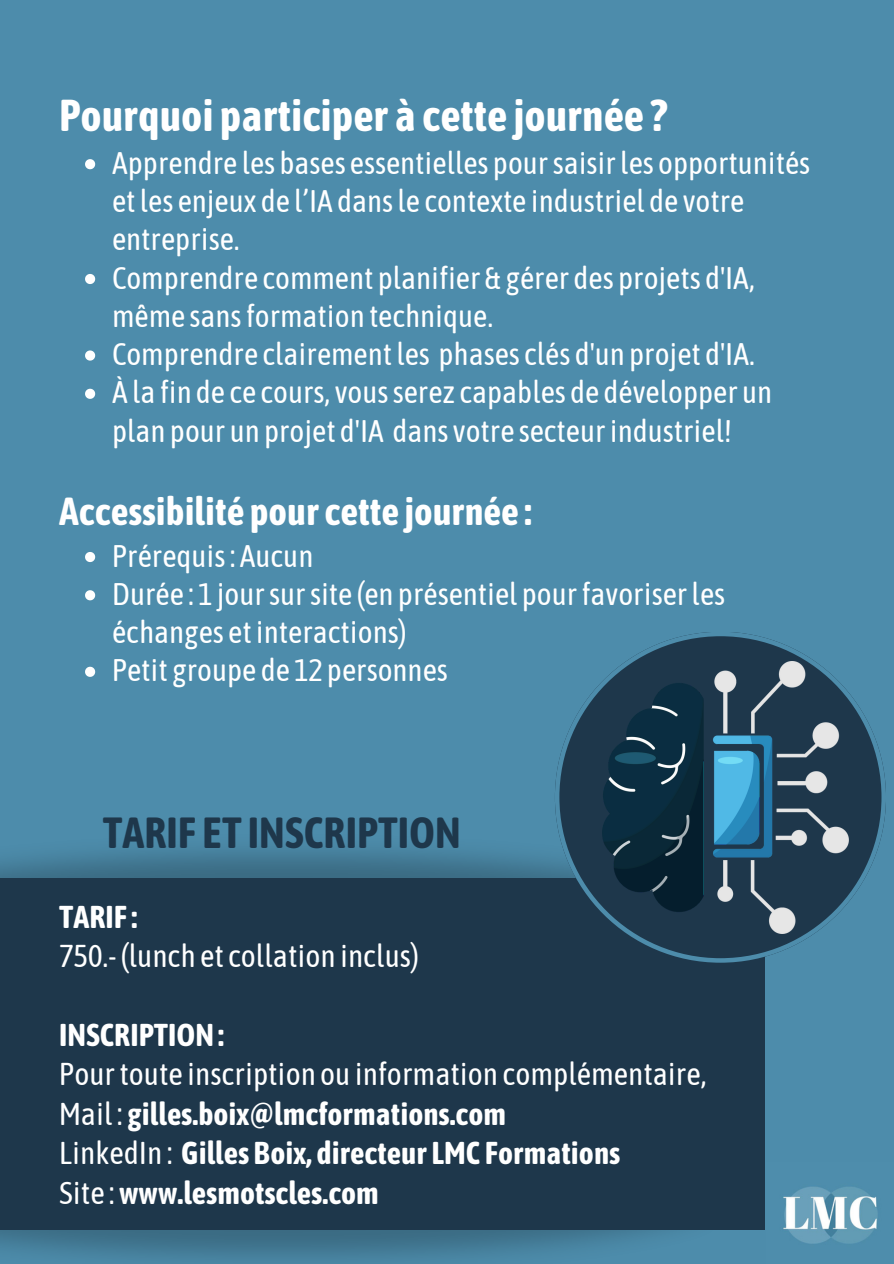
<style>
.page{position:relative;width:894px;height:1264px;background:#fff}
.page>*{position:absolute;margin:0;border:0;box-sizing:border-box;transform-origin:0 0}
.t1{font:700 44.55px "Asap Condensed";color:#fff}
.t2{font:700 43.35px "Asap Condensed";color:#1e374b}
.t3{font:700 39px "Asap Condensed";color:#fff}
.t4{font:700 31.5px "Asap Condensed";color:#fff}
.t5{font:31.5px "Asap Condensed";color:#fff}
.t6{font:31.2px/38.2px "Asap Condensed";color:#fff}
.s1{font-weight:400}
</style>
<div class="page">
<div style="left:0;top:0;width:893px;height:1263px;background:#4d8cab"></div>
<img style="left:785px;top:1187px;width:93px;height:57px">
<img style="left:0;top:1138px;width:785px;height:122px">
<div style="left:0;top:878px;width:764px;height:351px;background:#1e374b"></div>
<svg style="left:554px;top:632px;width:331px;height:330px"></svg>
<svg style="left:85px;top:159px;width:10px;height:10px"></svg>
<svg style="left:85px;top:274px;width:10px;height:10px"></svg>
<svg style="left:85px;top:350px;width:10px;height:10px"></svg>
<svg style="left:85px;top:389px;width:10px;height:10px"></svg>
<svg style="left:85px;top:552px;width:10px;height:10px"></svg>
<svg style="left:85px;top:590px;width:10px;height:10px"></svg>
<svg style="left:85px;top:666px;width:10px;height:11px"></svg>
<img style="left:602px;top:662px;width:246px;height:271px">
<p class="t1" style="left:59px;top:89px;width:610px">Pourquoi participer à cette journée ?</p>
<p class="t6" style="left:112px;top:143px;width:699px">Apprendre les bases essentielles poursaisirles opportunités etles enjeux de l’IA dansle contexte industriel de votre entreprise.</p>
<h1 class="t6" style="left:112px;top:258px;width:644px">Comprendre comment planifier &amp; gérer des projets d'IA, même sansformation technique.</h1>
<p class="t6" style="left:112px;top:335px;width:644px">Comprendre clairementles phases clés d'un projet d'IA.</p>
<p class="t6" style="left:112px;top:373px;width:661px">À la fin de ce cours, vousserez capables de développer un plan pour un projet d'IA dans votre secteurindustriel!</p>
<p class="t3" style="left:59px;top:488px;width:474px">Accessibilité pour cette journée :</p>
<p class="t6" style="left:112px;top:536px;width:203px">Prérequis: Aucun</p>
<p class="t6" style="left:112px;top:574px;width:614px">Durée : 1 joursursite (en présentiel pourfavoriserles échanges etinteractions)</p>
<p class="t6" style="left:112px;top:651px;width:337px">Petit groupe de 12 personnes</p>
<p class="t2" style="left:103px;top:807px;width:359px">TARIF ET INSCRIPTION</p>
<p class="t4" style="left:59px;top:898px;width:80px">TARIF :</p>
<p class="t5" style="left:59px;top:937px;width:361px">750.- (lunch et collation inclus)</p>
<p class="t4" style="left:59px;top:1016px;width:166px">INSCRIPTION:</p>
<h3 class="t5" style="left:59px;top:1055px;width:649px">Pourtoute inscription ou information complémentaire,</h3>
<p class="t4" style="left:59px;top:1095px;width:448px"><span class="s1">Mail :</span> gilles.boix@lmcformations.com</p>
<p class="t4" style="left:59px;top:1134px;width:562px"><span class="s1">LinkedIn :</span> Gilles Boix, directeur LMC Formations</p>
<p class="t4" style="left:59px;top:1174px;width:321px"><span class="s1">Site :</span>www.lesmotscles.com</p>
</div>
